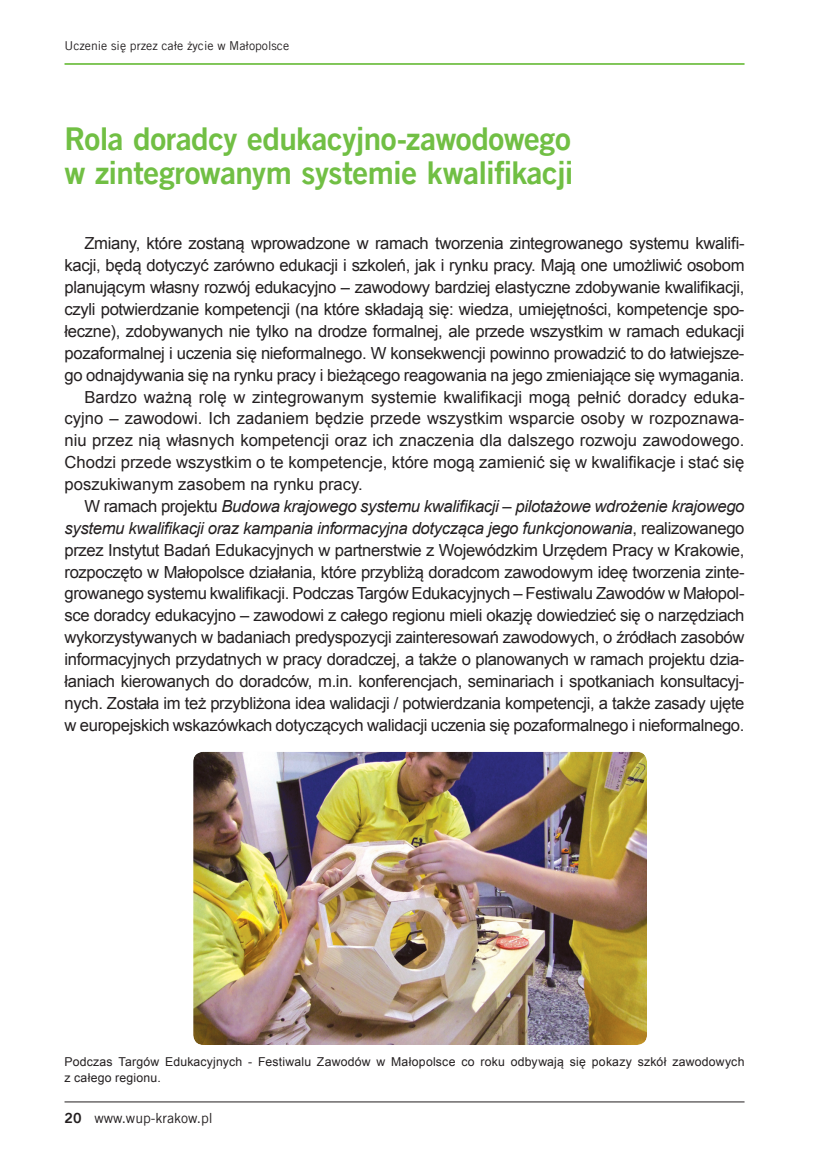
<style>
.page{position:relative;width:819px;height:1166px;background:#fff}
.page>*{position:absolute;margin:0;border:0;box-sizing:border-box;transform-origin:0 0}
.t1{font:31.5px/34.6px "Trade Gothic LT Com Bd 2";letter-spacing:-.015em;color:#71bf44}
.t2{font:16.62px "Arial";letter-spacing:-.02em;color:#231f20}
.t3{font:16.62px "Arial";color:#231f20}
.t4{font:italic 16.62px "Arial";letter-spacing:-.02em;color:#231f20}
.t5{font:14px "Trade Gothic LT Com";color:#231f20}
.t6{font:12.25px/15.8px "Arial";letter-spacing:.02em;color:#231f20}
.t7{font:12.25px "Trade Gothic LT Com";color:#231f20}
.s1{font-style:normal}
.s2{font-family:"Trade Gothic LT Com Bd 2"}
</style>
<div class="page">
<hr style="left:64px;top:63px;width:680px;height:2px;background:#71bf44">
<hr style="left:64px;top:1101px;width:680px;height:1px;background:#231f20">
<img style="left:193px;top:752px;width:454px;height:293px;border-radius:10px">
<p class="t7" style="left:64px;top:38px;width:226px">Uczenie się przez całe życie w Małopolsce</p>
<h1 class="t1" style="left:64px;top:121px;width:510px">Rola doradcy edukacyjno-zawodowego w zintegrowanym systemie kwalifikacji</h1>
<p class="t2" style="left:84px;top:234px;width:661px">Zmiany, które zostaną wprowadzone w ramach tworzenia zintegrowanego systemu kwalifi-</p>
<p class="t2" style="left:64px;top:256px;width:681px">kacji, będą dotyczyć zarówno edukacji i szkoleń, jak i rynku pracy. Mają one umożliwić osobom</p>
<p class="t2" style="left:64px;top:278px;width:681px">planującym własny rozwój edukacyjno – zawodowy bardziej elastyczne zdobywanie kwalifikacji,</p>
<p class="t2" style="left:64px;top:300px;width:681px">czyli potwierdzanie kompetencji (na które składają się: wiedza, umiejętności, kompetencje spo-</p>
<p class="t2" style="left:64px;top:322px;width:681px">łeczne), zdobywanych nie tylko na drodze formalnej, ale przede wszystkim w ramach edukacji</p>
<p class="t2" style="left:64px;top:344px;width:681px">pozaformalnej i uczenia się nieformalnego. W konsekwencji powinno prowadzić to do łatwiejsze-</p>
<p class="t2" style="left:64px;top:366px;width:681px">go odnajdywania się na rynku pracy i bieżącego reagowania na jego zmieniające się wymagania.</p>
<p class="t3" style="left:84px;top:387px;width:661px">Bardzo ważną rolę w zintegrowanym systemie kwalifikacji mogą pełnić doradcy eduka-</p>
<p class="t3" style="left:64px;top:409px;width:681px">cyjno – zawodowi. Ich zadaniem będzie przede wszystkim wsparcie osoby w rozpoznawa-</p>
<p class="t3" style="left:64px;top:431px;width:681px">niu przez nią własnych kompetencji oraz ich znaczenia dla dalszego rozwoju zawodowego.</p>
<p class="t3" style="left:65px;top:453px;width:681px">Chodzi przede wszystkim o te kompetencje, które mogą zamienić się w kwalifikacje i stać się</p>
<p class="t3" style="left:65px;top:475px;width:300px">poszukiwanym zasobem na rynku pracy.</p>
<p class="t4" style="left:84px;top:497px;width:661px"><span class="s1">W ramach projektu</span> Budowa krajowego systemu kwalifikacji – pilotażowe wdrożenie krajowego</p>
<p class="t4" style="left:64px;top:519px;width:681px">systemu kwalifikacji oraz kampania informacyjna dotycząca jego funkcjonowania<span class="s1">, realizowanego</span></p>
<p class="t2" style="left:64px;top:541px;width:681px">przez Instytut Badań Edukacyjnych w partnerstwie z Wojewódzkim Urzędem Pracy w Krakowie,</p>
<p class="t2" style="left:64px;top:562px;width:681px">rozpoczęto w Małopolsce działania, które przybliżą doradcom zawodowym ideę tworzenia zinte-</p>
<p class="t2" style="left:64px;top:584px;width:681px">growanego systemu kwalifikacji. Podczas Targów Edukacyjnych – Festiwalu Zawodów w Małopol-</p>
<p class="t2" style="left:64px;top:606px;width:681px">sce doradcy edukacyjno – zawodowi z całego regionu mieli okazję dowiedzieć się o narzędziach</p>
<p class="t2" style="left:64px;top:628px;width:681px">wykorzystywanych w badaniach predyspozycji zainteresowań zawodowych, o źródłach zasobów</p>
<p class="t2" style="left:65px;top:650px;width:681px">informacyjnych przydatnych w pracy doradczej, a także o planowanych w ramach projektu dzia-</p>
<p class="t2" style="left:65px;top:672px;width:681px">łaniach kierowanych do doradców, m.in. konferencjach, seminariach i spotkaniach konsultacyj-</p>
<p class="t2" style="left:65px;top:694px;width:681px">nych. Została im też przybliżona idea walidacji / potwierdzania kompetencji, a także zasady ujęte</p>
<p class="t2" style="left:65px;top:716px;width:681px">w europejskich wskazówkach dotyczących walidacji uczenia się pozaformalnego i nieformalnego.</p>
<p class="t6" style="left:64px;top:1054px;width:681px">Podczas Targów Edukacyjnych - Festiwalu Zawodów w Małopolsce co roku odbywają się pokazy szkół zawodowych z całego regionu.</p>
<p class="t5" style="left:64px;top:1109px;width:150px"><span class="s2">20</span> www.wup-krakow.pl</p>
</div>
